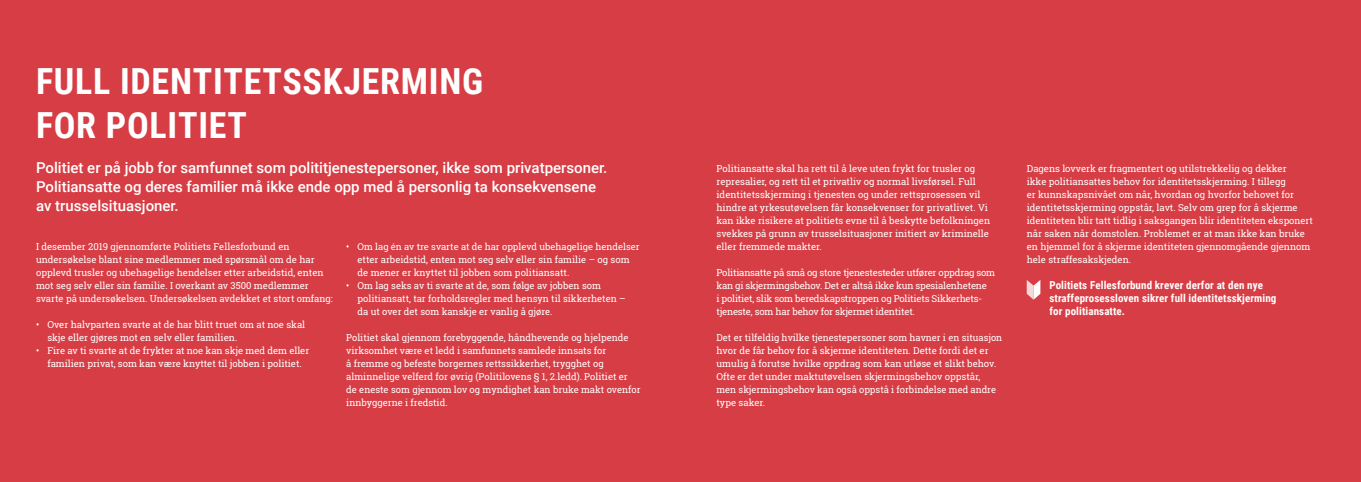
<style>
.page{position:relative;width:1361px;height:482px;background:#d73d45}
.page>*{position:absolute;margin:0;border:0;box-sizing:border-box;transform-origin:0 0}
.t1{font:700 36px/43.2px "Roboto Condensed";letter-spacing:.02em;color:#fff}
.t2{font:500 15px/19px "Roboto";color:#fff}
.t3{font:700 11px/13px "Roboto Condensed";letter-spacing:.01em;color:#fff}
.t4{font:9.5px/13px "Roboto Slab";color:#fff}
.t5{font:9.5px/13px "Roboto Slab";letter-spacing:-.02em;color:#fff}
.t6{font:9.3px "Roboto Slab";color:#fff}
</style>
<div class="page">
<svg style="left:1026px;top:280px;width:14px;height:20px"></svg>
<h1 class="t1" style="left:36px;top:59px;width:449px">FULL IDENTITETSSKJERMING<br>FOR POLITIET</h1>
<h2 class="t2" style="left:36px;top:158px;width:573px">Politiet er på jobb for samfunnet som polititjenestepersoner, ikke som privatpersoner.<br>Politiansatte og deres familier må ikke ende opp med å personlig ta konsekvensene av trusselsituasjoner.</h2>
<p class="t4" style="left:36px;top:239px;width:298px">I desember 2019 gjennomførte Politiets Fellesforbund en undersøkelse blant sine medlemmer med spørsmål om de har opplevd trusler og ubehagelige hendelser etter arbeidstid, enten mot seg selv eller sin familie. I overkant av 3500 medlemmer svarte på undersøkelsen. Undersøkelsen avdekket et stort omfang:</p>
<p class="t4" style="left:47px;top:317px;width:259px;text-indent:-11px">• Over halvparten svarte at de har blitt truet om at noe skal skje eller gjøres mot en selv eller familien.</p>
<p class="t4" style="left:36px;top:343px;width:275px;text-align:center">• Fire av ti svarte at de frykter at noe kan skje med dem eller familien privat, som kan være knyttet til jobben i politiet.</p>
<p class="t6" style="left:346px;top:240px;width:295px">• Om lag én av tre svarte at de har opplevd ubehagelige hendelser</p>
<p class="t4" style="left:357px;top:252px;width:274px">etter arbeidstid, enten mot seg selv eller sin familie – og som de mener er knyttet til jobben som politiansatt.</p>
<p class="t4" style="left:357px;top:278px;width:269px;text-indent:-11px">• Om lag seks av ti svarte at de, som følge av jobben som politiansatt, tar forholdsregler med hensyn til sikkerheten – da ut over det som kanskje er vanlig å gjøre.</p>
<p class="t4" style="left:346px;top:330px;width:296px">Politiet skal gjennom forebyggende, håndhevende og hjelpende virksomhet være et ledd i samfunnets samlede innsats for<br>å fremme og befeste borgernes rettssikkerhet, trygghet og alminnelige velferd for øvrig (Politilovens § 1, 2.ledd). Politiet er de eneste som gjennom lov og myndighet kan bruke makt ovenfor innbyggerne i fredstid.</p>
<p class="t4" style="left:716px;top:162px;width:275px">Politiansatte skal ha rett til å leve uten frykt for trusler og represalier, og rett til et privatliv og normal livsførsel. Full identitetsskjerming i tjenesten og under rettsprosessen vil hindre at yrkesutøvelsen får konsekvenser for privatlivet. Vi kan ikke risikere at politiets evne til å beskytte befolkningen svekkes på grunn av trusselsituasjoner initiert av kriminelle eller fremmede makter.</p>
<p class="t5" style="left:716px;top:266px;width:280px">Politiansatte på små og store tjenestesteder utfører oppdrag som kan gi skjermingsbehov. Det er altså ikke kun spesialenhetene<br>i politiet, slik som beredskapstroppen og Politiets Sikkerhets&shy;tjeneste, som har behov for skjermet identitet.</p>
<p class="t4" style="left:716px;top:331px;width:287px">Det er tilfeldig hvilke tjenestepersoner som havner i en situasjon hvor de får behov for å skjerme identiteten. Dette fordi det er umulig å forutse hvilke oppdrag som kan utløse et slikt behov.<br>Ofte er det under maktutøvelsen skjermingsbehov oppstår, men skjermingsbehov kan også oppstå i forbindelse med andre type saker.</p>
<p class="t4" style="left:1026px;top:162px;width:288px">Dagens lovverk er fragmentert og utilstrekkelig og dekker<br>ikke politiansattes behov for identitetsskjerming. I tillegg<br>er kunnskapsnivået om når, hvordan og hvorfor behovet for identitetsskjerming oppstår, lavt. Selv om grep for å skjerme identiteten blir tatt tidlig i saksgangen blir identiteten eksponert når saken når domstolen. Problemet er at man ikke kan bruke en hjemmel for å skjerme identiteten gjennomgående gjennom hele straffesakskjeden.</p>
<p class="t3" style="left:1049px;top:278px;width:228px">Politiets Fellesforbund krever derfor at den nye straffeprosessloven sikrer full identitetsskjerming for politiansatte.</p>
</div>
